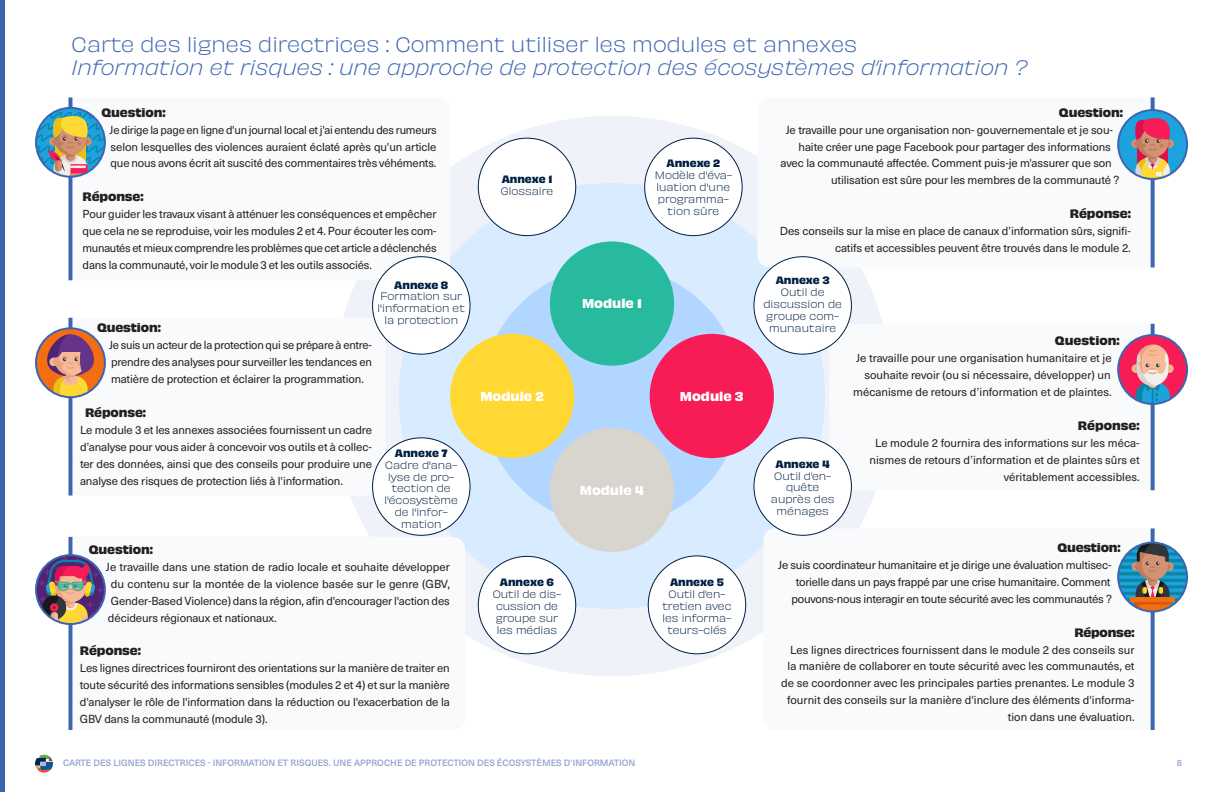
<style>
.page{position:relative;width:1224px;height:792px;background:#fff}
.page>*{position:absolute;margin:0;border:0;box-sizing:border-box;transform-origin:0 0}
.t1{font:italic 19.5px/23.3px "Obviously Lght";color:#3d65b0}
.t2{font:700 12px "Obviously";color:#fff}
.body{font:11.4px/16.9px "Neue Haas Unica W1 G";letter-spacing:-.01em;color:#231f20;text-align:justify}
.t3{font:700 11.4px "Obviously";letter-spacing:-.01em;color:#231f20}
.t4{font:10px/11.9px "Obviously Lght";color:#001f42;text-align:center}
.t5{font:700 10px "Obviously";color:#001f42}
.pg_title_small{font:500 9px "Neue Haas Unica W1 G";color:#96a1d1}
.pg_number{font:500 9px "Neue Haas Unica W1 G";color:#96a1d1}
.s1{font-style:normal}
.s2{font-family:"Obviously";font-weight:700}
</style>
<div class="page">
<svg style="left:35px;top:755px;width:18px;height:18px"></svg>
<div style="left:332px;top:116px;width:560px;height:560px;background:#eff2f9;border-radius:50%"></div>
<div style="left:399px;top:183px;width:426px;height:426px;background:#d8ebff;border-radius:50%"></div>
<div style="left:482px;top:266px;width:260px;height:260px;background:#b1d6ff;border-radius:50%"></div>
<div style="left:550px;top:241px;width:124px;height:125px;background:#27ba9e;border-radius:50%"></div>
<div style="left:450px;top:334px;width:124px;height:124px;background:#ffd833;border-radius:50%"></div>
<div style="left:650px;top:334px;width:124px;height:124px;background:#f71c55;border-radius:50%"></div>
<div style="left:550px;top:428px;width:124px;height:124px;background:#d8d4ce;border-radius:50%"></div>
<svg style="left:68px;top:97px;width:4px;height:183px"></svg>
<svg style="left:36px;top:109px;width:69px;height:68px"></svg>
<div style="left:35px;top:107px;width:71px;height:71px;border:2px solid #3d65b0;border-radius:50%"></div>
<svg style="left:68px;top:537px;width:4px;height:193px"></svg>
<svg style="left:36px;top:555px;width:69px;height:69px"></svg>
<div style="left:35px;top:554px;width:71px;height:71px;border:2px solid #3d65b0;border-radius:50%"></div>
<svg style="left:68px;top:318px;width:4px;height:178px"></svg>
<svg style="left:36px;top:328px;width:69px;height:69px"></svg>
<svg style="left:38px;top:334px;width:65px;height:63px;background:#c78467"></svg>
<div style="left:35px;top:327px;width:71px;height:71px;border:2px solid #3d65b0;border-radius:50%"></div>
<svg style="left:829px;top:324px;width:322px;height:166px"></svg>
<svg style="left:1151px;top:324px;width:4px;height:166px"></svg>
<div style="left:1118px;top:335px;width:69px;height:69px;background:#f71c55;border-radius:50%"></div>
<svg style="left:1132px;top:344px;width:42px;height:60px"></svg>
<div style="left:1117px;top:334px;width:71px;height:71px;border:2px solid #3d65b0;border-radius:50%"></div>
<svg style="left:1151px;top:529px;width:4px;height:201px"></svg>
<svg style="left:1118px;top:543px;width:69px;height:68px"></svg>
<div style="left:1117px;top:542px;width:71px;height:70px;border:2px solid #3d65b0;border-radius:50%"></div>
<svg style="left:757px;top:97px;width:394px;height:170px"></svg>
<svg style="left:1151px;top:97px;width:4px;height:170px"></svg>
<div style="left:1118px;top:110px;width:69px;height:69px;background:#1da2dd;border-radius:50%"></div>
<svg style="left:1131px;top:111px;width:46px;height:68px"></svg>
<div style="left:1117px;top:109px;width:71px;height:71px;border:2px solid #3d65b0;border-radius:50%"></div>
<div style="left:478px;top:138px;width:98px;height:98px;background:#fff;border-radius:50%"></div>
<div style="left:645px;top:138px;width:97px;height:98px;background:#fff;border-radius:50%"></div>
<div style="left:648px;top:556px;width:98px;height:98px;background:#fff;border-radius:50%"></div>
<div style="left:478px;top:556px;width:98px;height:98px;background:#fff;border-radius:50%"></div>
<div style="left:754px;top:257px;width:97px;height:97px;background:#fff;border-radius:50%"></div>
<div style="left:373px;top:257px;width:97px;height:97px;background:#fff;border-radius:50%"></div>
<div style="left:373px;top:438px;width:97px;height:97px;background:#fff;border-radius:50%"></div>
<div style="left:754px;top:438px;width:97px;height:97px;background:#fff;border-radius:50%"></div>
<div style="left:0;top:0;width:5px;height:792px;background:#3d65b0"></div>
<h2 class="t1" style="left:72px;top:31px;width:957px"><span class="s1">Carte des lignes directrices : Comment utiliser les modules et annexes<br></span>Information et risques : une approche de protection des écosystèmes d’information ?</h2>
<h4 class="t3" style="left:102px;top:103px;width:65px">Question:</h4>
<p class="body" style="left:110px;top:120px;width:329px">Je dirige la page en ligne d'un journal local et j'ai entendu des rumeurs selon lesquelles des violences auraient éclaté après qu'un article que nous avons écrit ait suscité des commentaires très véhéments.</p>
<h4 class="t3" style="left:83px;top:188px;width:63px">Réponse:</h4>
<p class="body" style="left:83px;top:205px;width:356px">Pour guider les travaux visant à atténuer les conséquences et empêcher que cela ne se reproduise, voir les modules 2 et 4. Pour écouter les com&shy;munautés et mieux comprendre les problèmes que cet article a déclenchés dans la communauté, voir le module 3 et les outils associés.</p>
<h4 class="t4" style="left:501px;top:173px;width:54px;text-align:left"><span class="s2">Annexe 1<br></span>Glossaire</h4>
<h4 class="t5" style="left:667px;top:155px;width:55px">Annexe 2</h4>
<h4 class="t4" style="left:655px;top:168px;width:79px">Modèle d'éva&shy;luation d'une programma&shy;tion sûre</h4>
<h4 class="t3" style="left:1059px;top:103px;width:65px">Question:</h4>
<p class="body" style="left:786px;top:120px;width:329px">Je travaille pour une organisation non- gouvernementale et je sou-</p>
<p class="body" style="left:799px;top:137px;width:314px">haite créer une page Facebook pour partager des informations</p>
<p class="body" style="left:781px;top:154px;width:333px">avec la communauté affectée. Comment puis-je m'assurer que son</p>
<p class="body" style="left:831px;top:171px;width:290px">utilisation est sûre pour les membres de la communauté ?</p>
<h4 class="t3" style="left:1070px;top:205px;width:63px">Réponse:</h4>
<p class="body" style="left:780px;top:222px;width:353px;text-align:right">Des conseils sur la mise en place de canaux d’information sûrs, signifi&shy;catifs et accessibles peuvent être trouvés dans le module 2.</p>
<h4 class="t5" style="left:776px;top:273px;width:55px">Annexe 3</h4>
<h4 class="t4" style="left:781px;top:286px;width:45px">Outil de</h4>
<h4 class="t4" style="left:763px;top:298px;width:80px;text-align:left">discussion de groupe com&shy;munautaire</h4>
<h4 class="t5" style="left:394px;top:277px;width:55px">Annexe 8</h4>
<h4 class="t4" style="left:378px;top:290px;width:89px">Formation sur l'information et la protection</h4>
<h4 class="t2" style="left:582px;top:294px;width:61px">Module 1</h4>
<h4 class="t3" style="left:97px;top:319px;width:65px">Question:</h4>
<p class="body" style="left:109px;top:336px;width:265px">Je suis un acteur de la protection qui se prépare à entre&shy;prendre des analyses pour surveiller les tendances en matière de protection et éclairer la programmation.</p>
<h4 class="t3" style="left:85px;top:404px;width:63px">Réponse:</h4>
<p class="body" style="left:80px;top:421px;width:294px">Le module 3 et les annexes associées fournissent un cadre d’analyse pour vous aider à concevoir vos outils et à collec&shy;ter des données, ainsi que des conseils pour produire une analyse des risques de protection liés à l'information.</p>
<h4 class="t2" style="left:480px;top:387px;width:65px">Module 2</h4>
<h4 class="t2" style="left:680px;top:387px;width:65px">Module 3</h4>
<h4 class="t5" style="left:395px;top:445px;width:54px">Annexe 7</h4>
<h4 class="t4" style="left:385px;top:458px;width:75px">Cadre d'ana&shy;lyse de pro&shy;tection de l'écosystème de l'infor&shy;mation</h4>
<h4 class="t5" style="left:776px;top:456px;width:56px">Annexe 4</h4>
<h4 class="t4" style="left:771px;top:469px;width:65px">Outil d’en&shy;quête auprès des ménages</h4>
<h4 class="t2" style="left:580px;top:481px;width:66px">Module 4</h4>
<h4 class="t3" style="left:1055px;top:332px;width:66px">Question:</h4>
<p class="body" style="left:853px;top:349px;width:260px;text-align:right">Je travaille pour une organisation humanitaire et je souhaite revoir (ou si nécessaire, développer) un mécanisme de retours d’information et de plaintes.</p>
<h4 class="t3" style="left:1078px;top:416px;width:63px">Réponse:</h4>
<p class="body" style="left:869px;top:434px;width:272px;text-align:right">Le module 2 fournira des informations sur les méca&shy;nismes de retours d’information et de plaintes sûrs et véritablement accessibles.</p>
<h4 class="t3" style="left:89px;top:540px;width:65px">Question:</h4>
<p class="body" style="left:106px;top:558px;width:346px">Je travaille dans une station de radio locale et souhaite développer du contenu sur la montée de la violence basée sur le genre (GBV, Gender-Based Violence) dans la région, afin d'encourager l'action des décideurs régionaux et nationaux.</p>
<h4 class="t3" style="left:80px;top:642px;width:63px">Réponse:</h4>
<p class="body" style="left:80px;top:659px;width:372px">Les lignes directrices fourniront des orientations sur la manière de traiter en toute sécurité des informations sensibles (modules 2 et 4) et sur la manière d'analyser le rôle de l'information dans la réduction ou l'exacerbation de la GBV dans la communauté (module 3).</p>
<h4 class="t5" style="left:500px;top:574px;width:56px">Annexe 6</h4>
<h4 class="t4" style="left:493px;top:587px;width:70px">Outil de dis&shy;cussion de groupe sur les médias</h4>
<h4 class="t5" style="left:670px;top:574px;width:55px">Annexe 5</h4>
<h4 class="t4" style="left:662px;top:587px;width:71px">Outil d’en&shy;tretien avec les informa&shy;teurs-clés</h4>
<h4 class="t3" style="left:1058px;top:539px;width:65px">Question:</h4>
<p class="body" style="left:778px;top:556px;width:335px;text-align:right">Je suis coordinateur humanitaire et je dirige une évaluation multisec&shy;torielle dans un pays frappé par une crise humanitaire. Comment pouvons-nous interagir en toute sécurité avec les communautés ?</p>
<h4 class="t3" style="left:1074px;top:623px;width:62px">Réponse:</h4>
<p class="body" style="left:781px;top:640px;width:355px;text-align:right">Les lignes directrices fournissent dans le module 2 des conseils sur la manière de collaborer en toute sécurité avec les communautés, et de se coordonner avec les principales parties prenantes. Le module 3 fournit des conseils sur la manière d'inclure des éléments d'informa&shy;tion dans une évaluation.</p>
<p class="pg_title_small" style="left:63px;top:756px;width:574px">CARTE DES LIGNES DIRECTRICES - INFORMATION ET RISQUES. UNE APPROCHE DE PROTECTION DES ÉCOSYSTÈMES D’INFORMATION</p>
<p class="pg_number" style="left:1177px;top:756px;width:7px">8</p>
</div>
